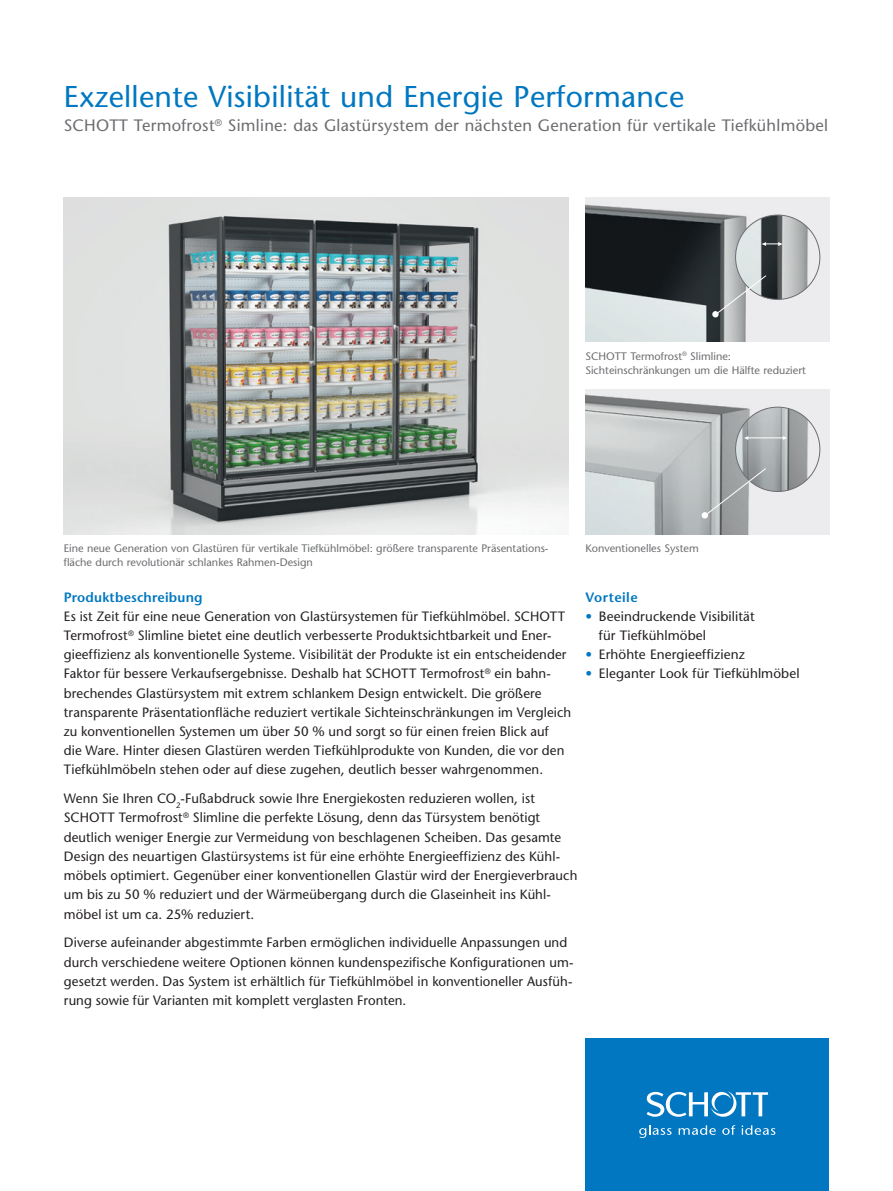
<style>
.page{position:relative;width:893px;height:1191px;background:#fff}
.page>*{position:absolute;margin:0;border:0;box-sizing:border-box;transform-origin:0 0}
.t1{font:500 30px "Stone Sans Std";letter-spacing:.01em;color:#0077c0}
.t2{font:500 16.5px "Stone Sans Std";letter-spacing:.015em;color:#6c6d70}
.t3{font:500 13.5px/19.2px "Stone Sans Std";letter-spacing:.01em;color:#231f20}
.t4{font:600 13.5px "Stone Sans Std";letter-spacing:.015em;color:#0077c0}
.t5{font:600 13.5px "Stone Sans Std";letter-spacing:.035em;color:#0077c0}
.t6{font:500 10.8px/14.2px "Stone Sans Std";color:#6c6d70}
.s1{font-family:"Stone Sans";font-weight:400;color:#0077c0}
.s2{color:#0077c0}
</style>
<div class="page">
<div style="left:585px;top:1038px;width:244px;height:153px;background:#0077c0"></div>
<svg style="left:639px;top:1125px;width:33px;height:13px"></svg>
<svg style="left:679px;top:1125px;width:37px;height:9px"></svg>
<svg style="left:722px;top:1125px;width:13px;height:9px"></svg>
<svg style="left:742px;top:1125px;width:33px;height:9px"></svg>
<svg style="left:647px;top:1091px;width:121px;height:25px"></svg>
<img style="left:64px;top:198px;width:504px;height:336px">
<img style="left:585px;top:390px;width:244px;height:144px">
<img style="left:585px;top:198px;width:244px;height:144px">
<img style="left:735px;top:215px;width:85px;height:84px;border-radius:42px">
<img style="left:735px;top:407px;width:85px;height:84px;border-radius:42px">
<svg style="left:744px;top:436px;width:4px;height:4px"></svg>
<svg style="left:783px;top:436px;width:4px;height:4px"></svg>
<hr style="left:748px;top:437px;width:37px;height:1px;background:#fff">
<div style="left:712px;top:311px;width:7px;height:6px;background:#fff;border-radius:50%"></div>
<svg style="left:715px;top:275px;width:52px;height:40px;background:#abaeaf"></svg>
<svg style="left:702px;top:467px;width:65px;height:51px;background:#b0b3b5"></svg>
<svg style="left:762px;top:242px;width:21px;height:4px"></svg>
<h1 class="t1" style="left:64px;top:79px;width:622px">Exzellente Visibilität und Energie Performance</h1>
<p class="t2" style="left:64px;top:116px;width:766px">SCHOTT Termofrost<sup>®</sup> Simline: das Glastürsystem der nächsten Generation für vertikale Tiefkühlmöbel</p>
<p class="t6" style="left:585px;top:349px;width:222px">SCHOTT Termofrost<sup>®</sup> Slimline:<br>Sichteinschränkungen um die Hälfte reduziert</p>
<p class="t6" style="left:64px;top:541px;width:486px">Eine neue Generation von Glastüren für vertikale Tiefkühlmöbel: größere transparente Präsentations&shy;fläche durch revolutionär schlankes Rahmen-Design</p>
<p class="t6" style="left:585px;top:541px;width:115px">Konventionelles System</p>
<p class="t4" style="left:64px;top:589px;width:140px">Produktbeschreibung</p>
<p class="t3" style="left:64px;top:606px;width:509px">Es ist Zeit für eine neue Generation von Glastürsystemen für Tiefkühlmöbel. SCHOTT Termofrost<sup>®</sup> Slimline bietet eine deutlich verbesserte Produktsichtbarkeit und Ener&shy;gieeffizienz als konventionelle Systeme. Visibilität der Produkte ist ein entscheidender Faktor für bessere Verkaufsergebnisse. Deshalb hat SCHOTT Termofrost<sup>®</sup> ein bahn&shy;brechendes Glastürsystem mit extrem schlankem Design entwickelt. Die größere transparente Präsentationfläche reduziert vertikale Sichteinschränkungen im Vergleich zu konventionellen Systemen um über 50 % und sorgt so für einen freien Blick auf<br>die Ware. Hinter diesen Glastüren werden Tiefkühlprodukte von Kunden, die vor den Tiefkühlmöbeln stehen oder auf diese zugehen, deutlich besser wahrgenommen.</p>
<p class="t3" style="left:64px;top:789px;width:515px">Wenn Sie Ihren CO<sub>2</sub>-Fußabdruck sowie Ihre Energiekosten reduzieren wollen, ist SCHOTT Termofrost<sup>®</sup> Slimline die perfekte Lösung, denn das Türsystem benötigt deutlich weniger Energie zur Vermeidung von beschlagenen Scheiben. Das gesamte Design des neuartigen Glastürsystems ist für eine erhöhte Energieeffizienz des Kühl&shy;möbels optimiert. Gegenüber einer konventionellen Glastür wird der Energieverbrauch um bis zu 50 % reduziert und der Wärmeübergang durch die Glaseinheit ins Kühl&shy;möbel ist um ca. 25% reduziert.</p>
<p class="t3" style="left:64px;top:933px;width:511px">Diverse aufeinander abgestimmte Farben ermöglichen individuelle Anpassungen und durch verschiedene weitere Optionen können kundenspezifische Konfigurationen um&shy;gesetzt werden. Das System ist erhältlich für Tiefkühlmöbel in konventioneller Ausfüh&shy;rung sowie für Varianten mit komplett verglasten Fronten.</p>
<p class="t5" style="left:585px;top:589px;width:54px">Vorteile</p>
<p class="t3" style="left:599px;top:606px;width:157px;text-indent:-14px"><span class="s1">•</span> Beeindruckende Visibilität für Tiefkühlmöbel</p>
<p class="t3" style="left:585px;top:645px;width:161px"><span class="s1">•</span> Erhöhte Energieeffizienz</p>
<p class="t3" style="left:585px;top:664px;width:216px"><span class="s2">•</span> Eleganter Look für Tiefkühlmöbel</p>
</div>
